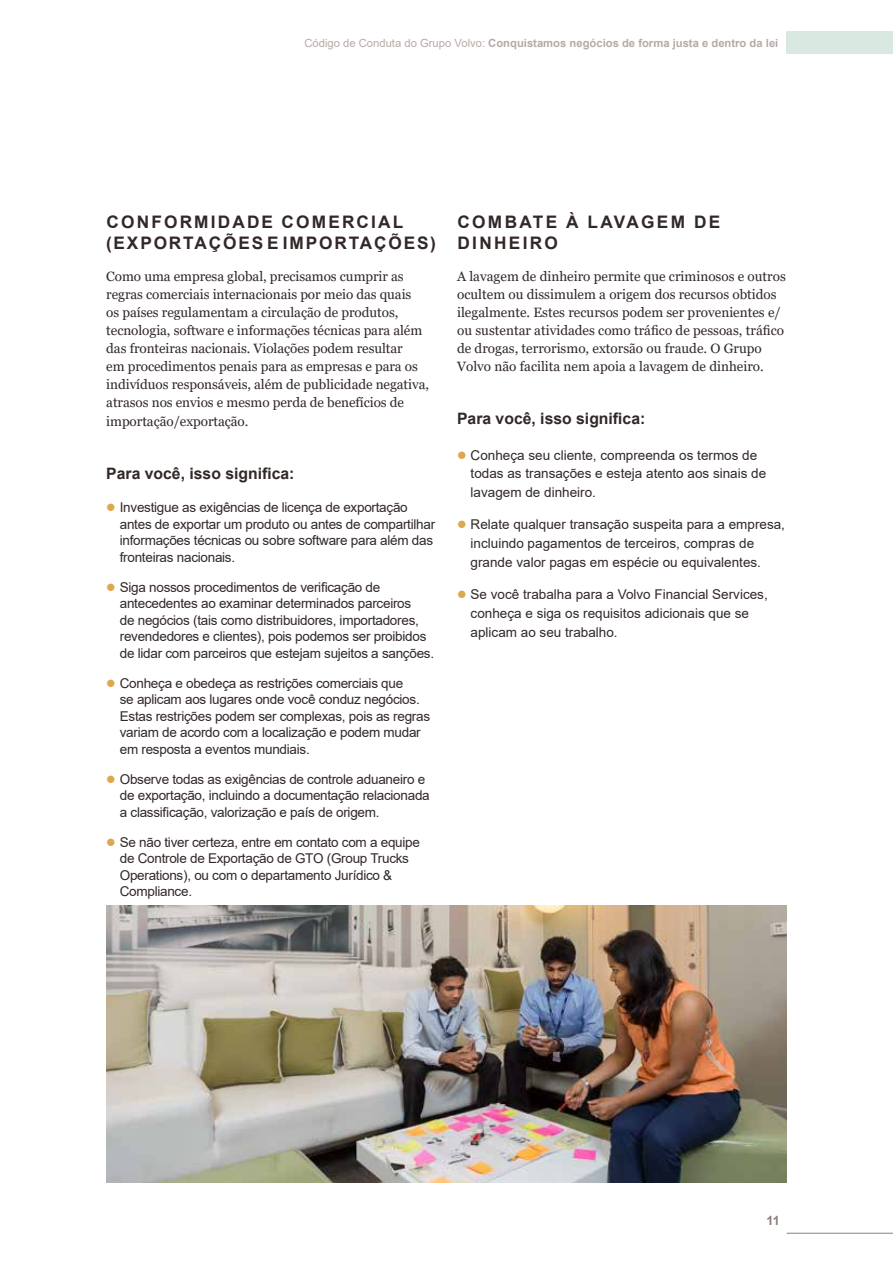
<style>
.page{position:relative;width:893px;height:1263px;background:#fff}
.page>*{position:absolute;margin:0;border:0;box-sizing:border-box;transform-origin:0 0}
.t1{font:700 17.25px/21.8px "Arial";letter-spacing:.125em;color:#312827}
.t2{font:700 15.75px "Arial";color:#312827}
.t3{font:13.5px/16.5px "Arial";letter-spacing:-.02em;color:#312827}
.t4{font:13.5px/18.1px "Georgia";letter-spacing:-.005em;color:#312827}
.t5{font:13.5px/18.8px "Arial";color:#312827}
.t6{font:700 12.75px "Arial";color:#8f807d}
.t7{font:700 11.25px "Arial";color:#b6aaa7}
.s1{font-weight:400}
.s2{color:#dca951}
</style>
<div class="page">
<hr style="left:787px;top:1233px;width:106px;height:1px;background:#8f807d">
<div style="left:787px;top:32px;width:106px;height:22px;background:#d9e8e0"></div>
<img style="left:106px;top:906px;width:680px;height:276px">
<p class="t7" style="left:304px;top:35px;width:475px"><span class="s1">Código de Conduta do Grupo Volvo:</span> Conquistamos negócios de forma justa e dentro da lei</p>
<p class="t1" style="left:106px;top:211px;width:331px">CONFORMIDADE COMERCIAL (EXPORTAÇÕES E IMPORTAÇÕES)</p>
<p class="t4" style="left:106px;top:268px;width:324px">Como uma empresa global, precisamos cumprir as regras comerciais internacionais por meio das quais<br>os países regulamentam a circulação de produtos, tecnologia, software e informações técnicas para além das fronteiras nacionais. Violações podem resultar<br>em procedimentos penais para as empresas e para os indivíduos responsáveis, além de publicidade negativa, atrasos nos envios e mesmo perda de benefícios de importação/exportação.</p>
<p class="t2" style="left:106px;top:462px;width:190px">Para você, isso significa:</p>
<p class="t3" style="left:120px;top:499px;width:317px;text-indent:-14px"><span class="s2">●</span> Investigue as exigências de licença de exportação antes de exportar um produto ou antes de compartilhar informações técnicas ou sobre software para além das fronteiras nacionais.</p>
<p class="t3" style="left:120px;top:578px;width:316px;text-indent:-14px"><span class="s2">●</span> Siga nossos procedimentos de verificação de antecedentes ao examinar determinados parceiros<br>de negócios (tais como distribuidores, importadores, revendedores e clientes), pois podemos ser proibidos de lidar com parceiros que estejam sujeitos a sanções.</p>
<p class="t3" style="left:120px;top:674px;width:312px;text-indent:-14px"><span class="s2">●</span> Conheça e obedeça as restrições comerciais que<br>se aplicam aos lugares onde você conduz negócios.<br>Estas restrições podem ser complexas, pois as regras variam de acordo com a localização e podem mudar em resposta a eventos mundiais.</p>
<p class="t3" style="left:120px;top:770px;width:311px;text-indent:-14px"><span class="s2">●</span> Observe todas as exigências de controle aduaneiro e de exportação, incluindo a documentação relacionada a classificação, valorização e país de origem.</p>
<p class="t3" style="left:120px;top:833px;width:302px;text-indent:-14px"><span class="s2">●</span> Se não tiver certeza, entre em contato com a equipe de Controle de Exportação de GTO (Group Trucks Operations), ou com o departamento Jurídico &amp; Compliance.</p>
<p class="t1" style="left:457px;top:211px;width:264px">COMBATE À LAVAGEM DE<br>DINHEIRO</p>
<p class="t4" style="left:457px;top:268px;width:330px">A lavagem de dinheiro permite que criminosos e outros ocultem ou dissimulem a origem dos recursos obtidos ilegalmente. Estes recursos podem ser provenientes e/ ou sustentar atividades como tráfico de pessoas, tráfico de drogas, terrorismo, extorsão ou fraude. O Grupo Volvo não facilita nem apoia a lavagem de dinheiro.</p>
<p class="t2" style="left:457px;top:407px;width:190px">Para você, isso significa:</p>
<p class="t5" style="left:471px;top:445px;width:297px;text-indent:-14px"><span class="s2">●</span> Conheça seu cliente, compreenda os termos de todas as transações e esteja atento aos sinais de lavagem de dinheiro.</p>
<p class="t5" style="left:471px;top:515px;width:316px;text-indent:-14px"><span class="s2">●</span> Relate qualquer transação suspeita para a empresa, incluindo pagamentos de terceiros, compras de grande valor pagas em espécie ou equivalentes.</p>
<p class="t5" style="left:471px;top:585px;width:299px;text-indent:-14px"><span class="s2">●</span> Se você trabalha para a Volvo Financial Services, conheça e siga os requisitos adicionais que se aplicam ao seu trabalho.</p>
<p class="t6" style="left:766px;top:1212px;width:15px">11</p>
</div>
